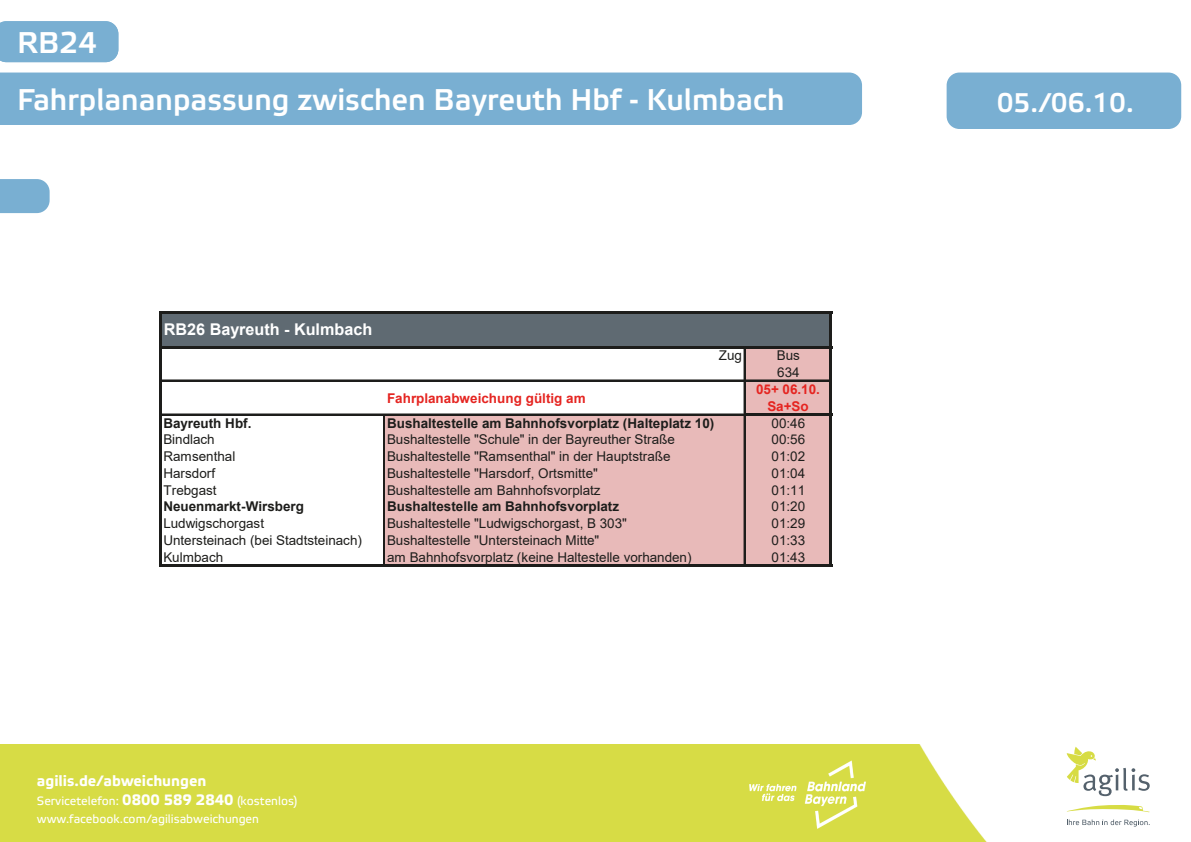
<style>
.page{position:relative;width:1191px;height:842px;background:#fff}
.page>*{position:absolute;margin:0;border:0;box-sizing:border-box;transform-origin:0 0}
.Fahrplan_Zeit_Monosp{font:500 30px/57.1px "Etelka";color:#fff}
.Fahrplan_Zeit_Monosp-2{font:500 27px "Etelka";color:#fff}
.t1{font:700 16.2px "Arial";color:#fff}
.t2{font:700 15px "Etelka Text";color:#fff}
.t3{font:13.4px/16.7px "Arial";color:#1d1d1b}
.t4{font:700 13.4px "Arial";color:#1d1d1b}
.t5{font:700 13.4px/17.3px "Arial";color:#e52521;text-align:center}
.t6{font:12px/18px "Etelka Text";color:#fff}
.s1{font-weight:700;font-size:15px}
</style>
<div class="page">
<div style="left:946px;top:73px;width:235px;height:56px;background:#79afd2;border-radius:13px"></div>
<svg style="left:0;top:179px;width:50px;height:34px"></svg>
<div style="left:0;top:73px;width:862px;height:52px;background:#79afd2"></div>
<div style="left:0;top:21px;width:118px;height:41px;background:#79afd2"></div>
<img style="left:0;top:744px;width:1150px;height:98px">
<img style="left:741px;top:747px;width:134px;height:95px">
<svg style="left:1066px;top:819px;width:83px;height:7px"></svg>
<svg style="left:1066px;top:747px;width:83px;height:49px"></svg>
<svg style="left:1066px;top:805px;width:83px;height:7px"></svg>
<div style="left:161px;top:312px;width:670px;height:35px;background:#5f6a72"></div>
<div style="left:744px;top:347px;width:87px;height:17px;background:#e8bab9"></div>
<div style="left:744px;top:364px;width:87px;height:17px;background:#e8bab9"></div>
<div style="left:744px;top:381px;width:87px;height:34px;background:#e8bab9"></div>
<div style="left:384px;top:415px;width:447px;height:16px;background:#e8bab9"></div>
<div style="left:384px;top:431px;width:447px;height:17px;background:#e8bab9"></div>
<div style="left:384px;top:448px;width:447px;height:17px;background:#e8bab9"></div>
<div style="left:384px;top:465px;width:447px;height:17px;background:#e8bab9"></div>
<div style="left:384px;top:481px;width:447px;height:17px;background:#e8bab9"></div>
<div style="left:384px;top:498px;width:447px;height:17px;background:#e8bab9"></div>
<div style="left:384px;top:515px;width:447px;height:17px;background:#e8bab9"></div>
<div style="left:384px;top:531px;width:447px;height:17px;background:#e8bab9"></div>
<div style="left:384px;top:548px;width:447px;height:18px;background:#e8bab9"></div>
<hr style="left:162px;top:414px;width:582px;height:1px;background:#1d1d1b">
<hr style="left:744px;top:349px;width:1px;height:64px;background:#1d1d1b">
<hr style="left:159px;top:311px;width:3px;height:256px;background:#1d1d1b">
<hr style="left:829px;top:314px;width:3px;height:253px;background:#1d1d1b">
<hr style="left:744px;top:416px;width:1px;height:148px;background:#1d1d1b">
<hr style="left:383px;top:415px;width:1px;height:149px;background:#1d1d1b">
<hr style="left:384px;top:415px;width:1px;height:149px;background:#1d1d1b">
<hr style="left:162px;top:311px;width:670px;height:3px;background:#1d1d1b">
<hr style="left:162px;top:346px;width:670px;height:3px;background:#1d1d1b">
<hr style="left:162px;top:380px;width:667px;height:1px;background:#1d1d1b">
<hr style="left:744px;top:413px;width:88px;height:3px;background:#1d1d1b">
<hr style="left:162px;top:564px;width:670px;height:3px;background:#1d1d1b">
<p class="Fahrplan_Zeit_Monosp" style="left:17px;top:15px;width:769px">RB24<br>Fahrplananpassung zwischen Bayreuth Hbf - Kulmbach</p>
<p class="t1" style="left:164px;top:318px;width:210px">RB26 Bayreuth - Kulmbach</p>
<p class="t3" style="left:719px;top:347px;width:25px">Zug</p>
<p class="t3" style="left:776px;top:347px;width:25px">Bus<br>634</p>
<p class="t5" style="left:387px;top:389px;width:200px">Fahrplanabweichung gültig am</p>
<p class="t5" style="left:756px;top:381px;width:65px">05+ 06.10.<br>Sa+So</p>
<p class="t4" style="left:163px;top:414px;width:90px">Bayreuth Hbf.</p>
<p class="t4" style="left:387px;top:414px;width:329px">Bushaltestelle am Bahnhofsvorplatz (Halteplatz 10)</p>
<p class="t3" style="left:771px;top:415px;width:35px">00:46</p>
<p class="t3" style="left:163px;top:431px;width:53px">Bindlach</p>
<p class="t3" style="left:387px;top:431px;width:289px">Bushaltestelle "Schule" in der Bayreuther Straße</p>
<p class="t3" style="left:771px;top:431px;width:35px">00:56</p>
<p class="t3" style="left:163px;top:448px;width:73px">Ramsenthal</p>
<p class="t3" style="left:387px;top:448px;width:285px">Bushaltestelle "Ramsenthal" in der Hauptstraße</p>
<p class="t3" style="left:771px;top:448px;width:35px">01:02</p>
<p class="t3" style="left:163px;top:465px;width:53px">Harsdorf</p>
<p class="t3" style="left:387px;top:465px;width:212px">Bushaltestelle "Harsdorf, Ortsmitte"</p>
<p class="t3" style="left:771px;top:465px;width:35px">01:04</p>
<p class="t3" style="left:163px;top:481px;width:55px">Trebgast</p>
<p class="t3" style="left:387px;top:481px;width:215px">Bushaltestelle am Bahnhofsvorplatz</p>
<p class="t3" style="left:771px;top:481px;width:35px">01:11</p>
<p class="t4" style="left:163px;top:497px;width:142px">Neuenmarkt-Wirsberg</p>
<p class="t4" style="left:387px;top:497px;width:234px">Bushaltestelle am Bahnhofsvorplatz</p>
<p class="t3" style="left:771px;top:498px;width:35px">01:20</p>
<p class="t3" style="left:163px;top:515px;width:102px">Ludwigschorgast</p>
<p class="t3" style="left:387px;top:515px;width:241px">Bushaltestelle "Ludwigschorgast, B 303"</p>
<p class="t3" style="left:771px;top:515px;width:35px">01:29</p>
<p class="t3" style="left:163px;top:531px;width:200px">Untersteinach (bei Stadtsteinach)</p>
<p class="t3" style="left:387px;top:531px;width:214px">Bushaltestelle "Untersteinach Mitte"</p>
<p class="t3" style="left:771px;top:531px;width:35px">01:33</p>
<p class="t3" style="left:163px;top:548px;width:61px">Kulmbach</p>
<p class="t3" style="left:387px;top:548px;width:306px">am Bahnhofsvorplatz (keine Haltestelle vorhanden)</p>
<p class="t3" style="left:771px;top:548px;width:35px">01:43</p>
<p class="t2" style="left:37px;top:772px;width:171px">agilis.de/abweichungen</p>
<p class="t6" style="left:37px;top:792px;width:262px">Servicetelefon: <span class="s1">0800 589 2840</span> (kostenlos) www.facebook.com/agilisabweichungen</p>
<p class="Fahrplan_Zeit_Monosp-2" style="left:996px;top:87px;width:139px">05./06.10.</p>
</div>
